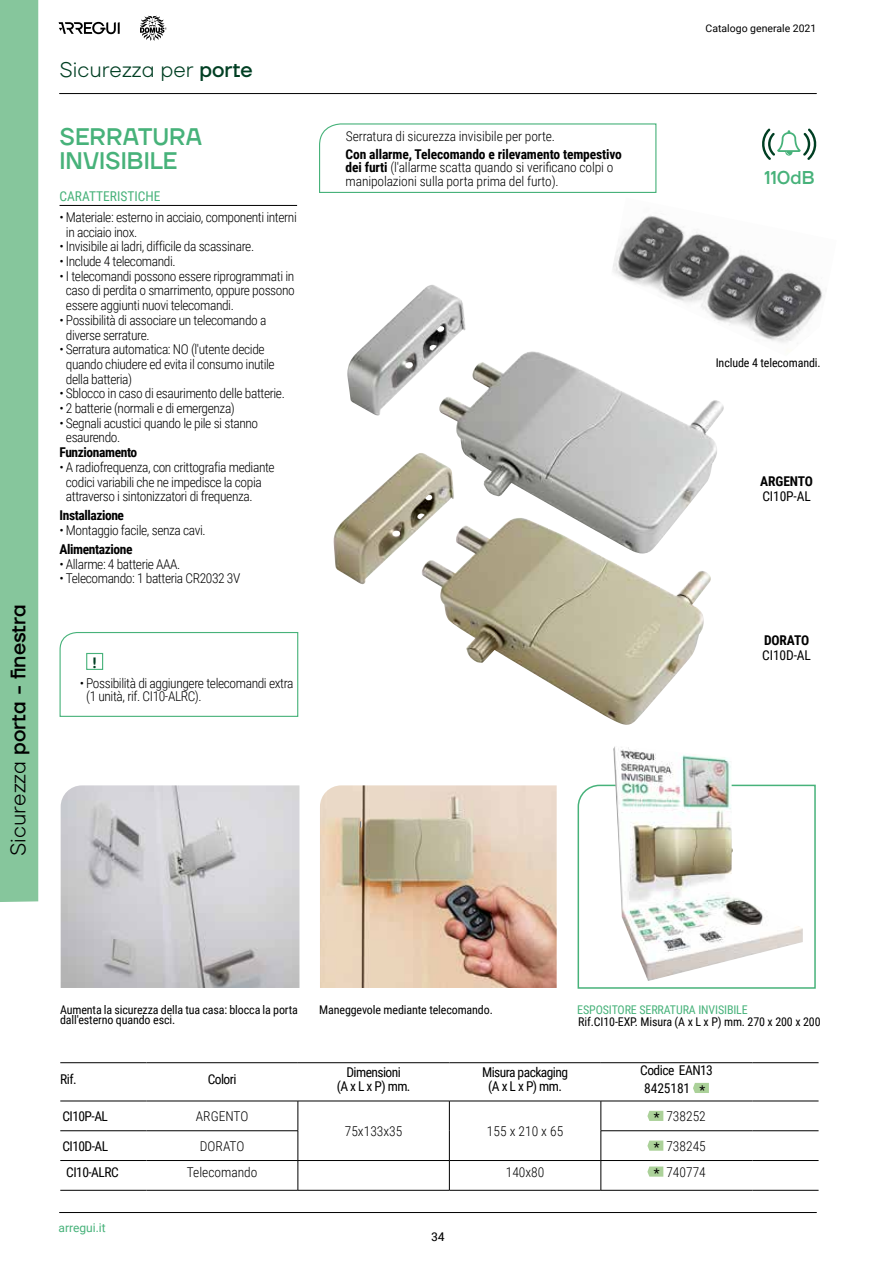
<style>
.page{position:relative;width:893px;height:1263px;background:#fff}
.page>*{position:absolute;margin:0;border:0;box-sizing:border-box;transform-origin:0 0}
.t1{font:500 24px/24px "TT Firs Neue";color:#47b27a}
.t2{font:500 21px "TT Firs Neue";color:#000}
.t3{font:300 21px "TT Firs Neue";color:#003f23}
.t4{font:500 18.6px "TT Firs Neue";color:#47b27a}
.t5{font:600 15px "TT Firs Neue";color:#003f23}
.t6{font:300 13.5px/14.7px "Roboto Condensed";letter-spacing:-.03em;color:#000}
.t7{font:300 13.5px/13.5px "Roboto Condensed";letter-spacing:-.01em;color:#000}
.t8{font:13.5px/13.5px "Roboto Condensed";letter-spacing:-.04em;color:#000;text-align:center}
.t9{font:700 13.5px "Roboto Condensed";letter-spacing:-.03em;color:#000}
.t10{font:300 13.5px "Roboto Condensed";color:#000}
.t11{font:13.5px "Roboto Condensed";color:#47b27a}
.t12{font:700 13.5px "Roboto Condensed";letter-spacing:-.01em;color:#000}
.t13{font:12px/10.5px "Roboto Condensed";letter-spacing:-.01em;color:#000}
.t14{font:12px "Roboto Condensed";letter-spacing:-.01em;color:#47b27a}
.t15{font:12px "Roboto";color:#47b27a}
.t16{font:12px "Roboto Condensed";letter-spacing:-.01em;color:#000;scale:1.18 1}
.t17{font:10.5px "Roboto";color:#000}
.s1{font-weight:300}
.s2{font-weight:500}
.s3{font-weight:700}
.s4{font-weight:400}
</style>
<div class="page">
<div style="left:0;top:0;width:38px;height:902px;background:#86c69c"></div>
<hr style="left:60px;top:93px;width:756px;height:1px;background:#000">
<hr style="left:60px;top:1212px;width:756px;height:1px;background:#000">
<svg style="left:59px;top:22px;width:61px;height:12px"></svg>
<svg style="left:140px;top:15px;width:27px;height:26px"></svg>
<img style="left:613px;top:215px;width:210px;height:128px">
<hr style="left:60px;top:205px;width:237px;height:1px;background:#000">
<svg style="left:59px;top:632px;width:240px;height:85px"></svg>
<svg style="left:319px;top:123px;width:338px;height:70px"></svg>
<svg style="left:577px;top:784px;width:239px;height:205px"></svg>
<svg style="left:762px;top:128px;width:55px;height:32px"></svg>
<hr style="left:60px;top:1062px;width:86px;height:1px;background:#000">
<hr style="left:146px;top:1062px;width:152px;height:1px;background:#000">
<hr style="left:298px;top:1062px;width:151px;height:1px;background:#000">
<hr style="left:449px;top:1062px;width:152px;height:1px;background:#000">
<hr style="left:601px;top:1062px;width:151px;height:1px;background:#000">
<hr style="left:752px;top:1062px;width:67px;height:1px;background:#000">
<hr style="left:60px;top:1101px;width:86px;height:1px;background:#000">
<hr style="left:146px;top:1101px;width:152px;height:1px;background:#000">
<hr style="left:298px;top:1101px;width:151px;height:1px;background:#000">
<hr style="left:449px;top:1101px;width:152px;height:1px;background:#000">
<hr style="left:601px;top:1101px;width:151px;height:1px;background:#000">
<hr style="left:752px;top:1101px;width:67px;height:1px;background:#000">
<hr style="left:60px;top:1130px;width:86px;height:1px;background:#000">
<hr style="left:146px;top:1130px;width:152px;height:1px;background:#000">
<hr style="left:601px;top:1130px;width:151px;height:1px;background:#000">
<hr style="left:752px;top:1130px;width:67px;height:1px;background:#000">
<hr style="left:60px;top:1160px;width:86px;height:1px;background:#000">
<hr style="left:146px;top:1160px;width:152px;height:1px;background:#000">
<hr style="left:298px;top:1160px;width:151px;height:1px;background:#000">
<hr style="left:449px;top:1160px;width:152px;height:1px;background:#000">
<hr style="left:601px;top:1160px;width:151px;height:1px;background:#000">
<hr style="left:752px;top:1160px;width:67px;height:1px;background:#000">
<hr style="left:60px;top:1190px;width:86px;height:1px;background:#000">
<hr style="left:146px;top:1190px;width:152px;height:1px;background:#000">
<hr style="left:298px;top:1190px;width:151px;height:1px;background:#000">
<hr style="left:449px;top:1190px;width:152px;height:1px;background:#000">
<hr style="left:601px;top:1190px;width:151px;height:1px;background:#000">
<hr style="left:752px;top:1190px;width:67px;height:1px;background:#000">
<svg style="left:298px;top:1101px;width:1px;height:89px"></svg>
<svg style="left:601px;top:1101px;width:1px;height:89px"></svg>
<hr style="left:449px;top:1101px;width:1px;height:30px;background:#000">
<svg style="left:449px;top:1131px;width:1px;height:59px"></svg>
<svg style="left:693px;top:1083px;width:16px;height:10px"></svg>
<svg style="left:647px;top:1111px;width:16px;height:10px"></svg>
<svg style="left:647px;top:1140px;width:16px;height:11px"></svg>
<svg style="left:647px;top:1166px;width:16px;height:11px"></svg>
<img style="left:61px;top:785px;width:238px;height:203px">
<img style="left:320px;top:785px;width:237px;height:203px">
<img style="left:347px;top:285px;width:377px;height:185px">
<img style="left:333px;top:453px;width:378px;height:272px">
<svg style="left:360px;top:821px;width:2px;height:7px"></svg>
<img style="left:613px;top:746px;width:190px;height:235px">
<h2 class="t2" style="left:4px;top:856px;width:254px;rotate:-90deg"><span class="s1">Sicurezza</span> porta - finestra</h2>
<h2 class="t3" style="left:60px;top:56px;width:195px">Sicurezza per <span class="s2">porte</span></h2>
<h1 class="t1" style="left:60px;top:124px;width:144px">SERRATURA<br>INVISIBILE</h1>
<p class="t11" style="left:60px;top:187px;width:103px">CARATTERISTICHE</p>
<p class="t6" style="left:66px;top:209px;width:232px;text-indent:-6px">• Materiale: esterno in acciaio, componenti interni in acciaio inox.</p>
<p class="t6" style="left:60px;top:239px;width:196px">• Invisibile ai ladri, difficile da scassinare.</p>
<p class="t6" style="left:60px;top:253px;width:118px">• Include 4 telecomandi.</p>
<p class="t6" style="left:66px;top:268px;width:230px;text-align:justify;text-indent:-6px">• I telecomandi possono essere riprogrammati in caso di perdita o smarrimento, oppure possono essere aggiunti nuovi telecomandi.</p>
<p class="t6" style="left:66px;top:312px;width:202px;text-indent:-6px">• Possibilità di associare un telecomando a diverse serrature.</p>
<p class="t6" style="left:66px;top:342px;width:210px;text-indent:-6px">• Serratura automatica: NO (l'utente decide quando chiudere ed evita il consumo inutile della batteria)</p>
<p class="t6" style="left:60px;top:386px;width:227px">• Sblocco in caso di esaurimento delle batterie.</p>
<p class="t6" style="left:60px;top:400px;width:177px">• 2 batterie (normali e di emergenza)</p>
<p class="t6" style="left:66px;top:415px;width:194px;text-indent:-6px">• Segnali acustici quando le pile si stanno esaurendo.</p>
<p class="t9" style="left:60px;top:443px;width:79px">Funzionamento</p>
<p class="t6" style="left:66px;top:459px;width:210px;text-indent:-6px">• A radiofrequenza, con crittografia mediante codici variabili che ne impedisce la copia attraverso i sintonizzatori di frequenza.</p>
<p class="t9" style="left:60px;top:506px;width:66px">Installazione</p>
<p class="t6" style="left:60px;top:522px;width:148px">• Montaggio facile, senza cavi.</p>
<p class="t9" style="left:60px;top:540px;width:74px">Alimentazione</p>
<p class="t6" style="left:60px;top:556px;width:122px">• Allarme: 4 batterie AAA.</p>
<p class="t6" style="left:60px;top:571px;width:182px">• Telecomando: 1 batteria CR2032 3V</p>
<p class="t5" style="left:92px;top:652px;width:6px">!</p>
<p class="t6" style="left:86px;top:676px;width:209px;line-height:13.5px;text-indent:-6px">• Possibilità di aggiungere telecomandi extra (1 unità, rif. CI10-ALRC).</p>
<p class="t7" style="left:346px;top:129px;width:211px">Serratura di sicurezza invisibile per porte.</p>
<p class="t7" style="left:346px;top:147px;width:278px"><span class="s3">Con allarme, Telecomando e rilevamento tempestivo dei furti</span> (l'allarme scatta quando si verificano colpi o manipolazioni sulla porta prima del furto).</p>
<p class="t17" style="left:706px;top:21px;width:112px">Catalogo generale 2021</p>
<h3 class="t4" style="left:765px;top:165px;width:52px">110dB</h3>
<p class="t13" style="left:716px;top:357px;width:106px">Include 4 telecomandi.</p>
<p class="t12" style="left:760px;top:471px;width:54px">ARGENTO</p>
<p class="t8" style="left:762px;top:489px;width:50px">CI10P-AL</p>
<p class="t9" style="left:764px;top:631px;width:47px">DORATO</p>
<p class="t8" style="left:762px;top:648px;width:50px">CI10D-AL</p>
<p class="t13" style="left:60px;top:1004px;width:239px">Aumenta la sicurezza della tua casa: blocca la porta dall'esterno quando esci.</p>
<p class="t13" style="left:319px;top:1004px;width:175px">Maneggevole mediante telecomando.</p>
<p class="t14" style="left:577px;top:1001px;width:172px">ESPOSITORE SERRATURA INVISIBILE</p>
<p class="t13" style="left:578px;top:1016px;width:244px">Rif.CI10-EXP. Misura (A x L x P) mm. 270 x 200 x 200</p>
<p class="t8" style="left:60px;top:1072px;width:18px">Rif.</p>
<p class="t8" style="left:208px;top:1072px;width:30px">Colori</p>
<p class="t8" style="left:337px;top:1065px;width:75px">Dimensioni<br>(A x L x P) mm.</p>
<p class="t8" style="left:482px;top:1065px;width:88px">Misura packaging (A x L x P) mm.</p>
<p class="t8" style="left:640px;top:1061px;width:74px;line-height:18px;text-align:left">Codice EAN13<br>8425181 *</p>
<p class="t8" style="left:62px;top:1109px;width:47px">CI10P-AL</p>
<p class="t10" style="left:196px;top:1107px;width:54px">ARGENTO</p>
<p class="t10" style="left:345px;top:1121px;width:59px">75x133x35</p>
<p class="t6" style="left:487px;top:1123px;width:78px">155 x 210 x 65</p>
<p class="t6" style="left:654px;top:1108px;width:53px"><span class="s4">*</span> 738252</p>
<p class="t8" style="left:62px;top:1139px;width:47px">CI10D-AL</p>
<p class="t6" style="left:200px;top:1138px;width:46px">DORATO</p>
<p class="t6" style="left:654px;top:1138px;width:53px"><span class="s4">*</span> 738245</p>
<p class="t8" style="left:66px;top:1164px;width:54px">CI10-ALRC</p>
<p class="t10" style="left:187px;top:1162px;width:72px">Telecomando</p>
<p class="t6" style="left:506px;top:1164px;width:40px">140x80</p>
<p class="t6" style="left:654px;top:1164px;width:53px"><span class="s4">*</span> 740774</p>
<p class="t15" style="left:59px;top:1219px;width:49px">arregui.it</p>
<p class="t16" style="left:431px;top:1228px;width:13px">34</p>
</div>
